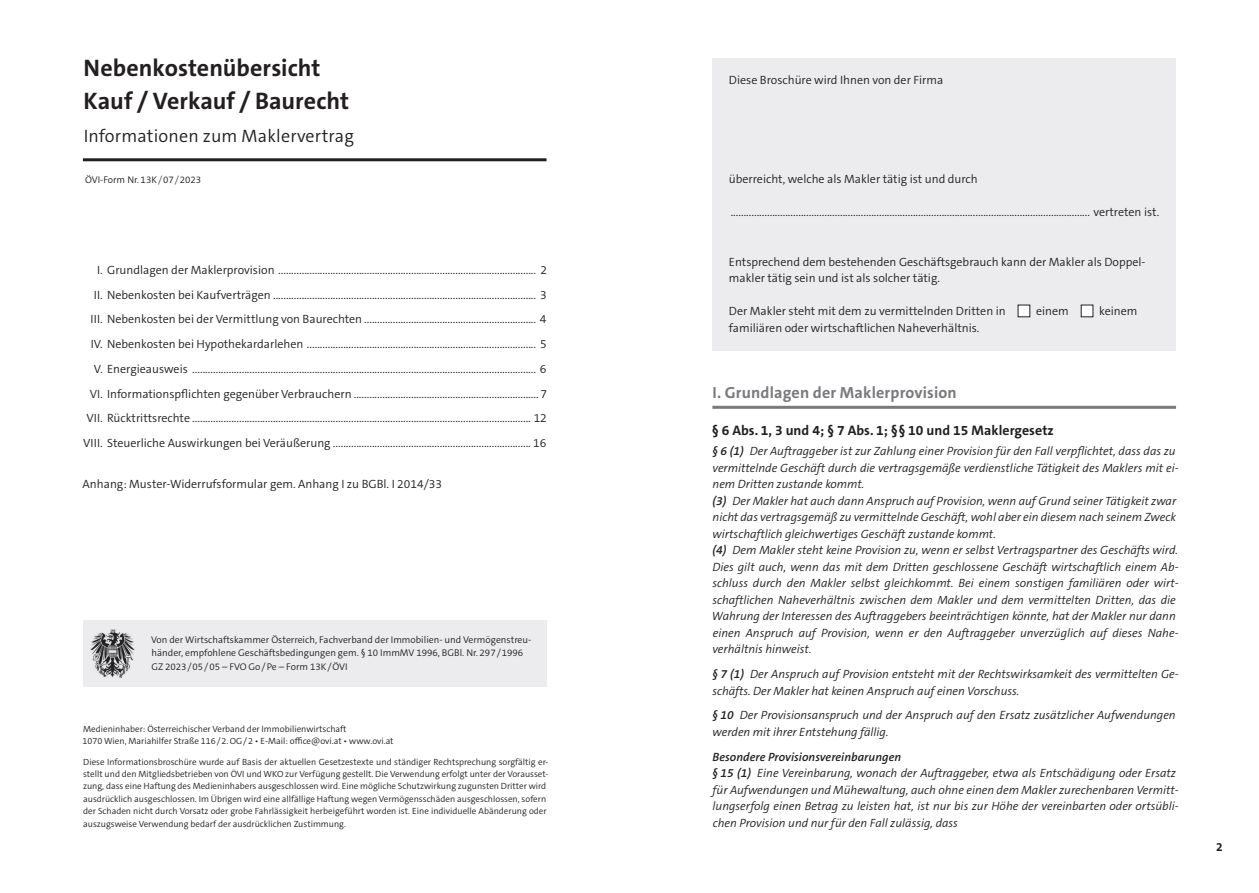
<style>
.page{position:relative;width:1259px;height:893px;background:#fff}
.page>*{position:absolute;margin:0;border:0;box-sizing:border-box;transform-origin:0 0}
.t1{font:700 24px/33px "The Sans C5";color:#231f20}
.t2{font:300 18px "The Sans C5";letter-spacing:.01em;color:#231f20}
.t3{font:700 16.2px "The Sans C5";letter-spacing:.01em;color:#787a7d}
.t4{font:700 13.8px "The Sans C5";letter-spacing:.005em;color:#231f20}
.t5{font:300 12px/24.8px "The Sans C5";color:#231f20;text-align:right}
.t6{font:italic 300 12px/16.5px "The Sans C5";color:#231f20}
.t7{font:700 12px "The Sans C5";color:#231f20}
.t8{font:300 9.75px/13.5px "The Sans C5";color:#231f20}
.t9{font:300 9px/12.3px "The Sans C5";color:#231f20}
.s1{font-style:inherit}
.s2{font-weight:600}
</style>
<div class="page">
<hr style="left:712px;top:406px;width:464px;height:3px;background:#787a7d">
<div style="left:83px;top:620px;width:463px;height:66px;background:#ececee"></div>
<img style="left:91px;top:629px;width:44px;height:49px">
<hr style="left:83px;top:158px;width:463px;height:3px;background:#231f20">
<div style="left:712px;top:59px;width:464px;height:292px;background:#ececee"></div>
<div style="left:1018px;top:305px;width:12px;height:12px;background:#fff"></div>
<div style="left:1081px;top:305px;width:12px;height:12px;background:#fff"></div>
<h1 class="t1" style="left:84px;top:51px;width:267px">Nebenkostenübersicht<br>Kauf / Verkauf / Baurecht</h1>
<h2 class="t2" style="left:84px;top:124px;width:272px">Informationen zum Maklervertrag</h2>
<p class="t8" style="left:85px;top:173px;width:117px">ÖVI-Form Nr. 13K <span class="s1">/</span> 07 <span class="s1">/</span> 2023</p>
<p class="t5" style="left:83px;top:257px;width:465px">I. Grundlagen der Maklerprovision ................................................................................................... 2<br>II. Nebenkosten bei Kaufverträgen ..................................................................................................... 3<br>III. Nebenkosten bei der Vermittlung von Baurechten .................................................................. 4<br>IV. Nebenkosten bei Hypothekardarlehen ........................................................................................ 5<br>V. Energieausweis .................................................................................................................................... 6<br>VI. Informationspflichten gegenüber Verbrauchern ....................................................................... 7<br>VII. Rücktrittsrechte .................................................................................................................................. 12<br>VIII. Steuerliche Auswirkungen bei Veräußerung ............................................................................ 16</p>
<p class="t5" style="left:83px;top:472px;width:361px">Anhang: Muster-Widerrufsformular gem. Anhang I zu BGBl. I 2014/33</p>
<p class="t8" style="left:151px;top:633px;width:381px">Von der Wirtschaftskammer Österreich, Fachverband der Immobilien- und Vermögenstreu&shy;händer, empfohlene Geschäftsbedingungen gem. § 10 ImmMV 1996, BGBl. Nr. 297 / 1996<br>GZ 2023 / 05 / 05 – FVO Go / Pe – Form 13K / ÖVI</p>
<p class="t9" style="left:83px;top:723px;width:312px">Medieninhaber: Österreichischer Verband der Immobilienwirtschaft<br>1070 Wien, Mariahilfer Straße 116 / 2. OG / 2 • E-Mail: office@ovi.at • www.ovi.at</p>
<p class="t9" style="left:83px;top:756px;width:467px">Diese Informationsbroschüre wurde auf Basis der aktuellen Gesetzestexte und ständiger Rechtsprechung sorgfältig er&shy;stellt und den Mitgliedsbetrieben von ÖVI und WKO zur Verfügung gestellt. Die Verwendung erfolgt unter der Vorausset&shy;zung, dass eine Haftung des Medieninhabers ausgeschlossen wird. Eine mögliche Schutzwirkung zugunsten Dritter wird ausdrücklich ausgeschlossen. Im Übrigen wird eine allfällige Haftung wegen Vermögensschäden ausgeschlossen, sofern der Schaden nicht durch Vorsatz oder grobe Fahrlässigkeit herbeigeführt worden ist. Eine individuelle Abänderung oder auszugsweise Verwendung bedarf der ausdrücklichen Zustimmung.</p>
<p class="t5" style="left:729px;top:68px;width:216px">Diese Broschüre wird Ihnen von der Firma</p>
<p class="t5" style="left:729px;top:167px;width:250px">überreicht, welche als Makler tätig ist und durch</p>
<p class="t5" style="left:730px;top:200px;width:430px">.......................................................................................................................................... vertreten ist.</p>
<p class="t5" style="left:729px;top:253px;width:418px;line-height:16.5px;text-align:left">Entsprechend dem bestehenden Geschäftsgebrauch kann der Makler als Doppel&shy;makler tätig sein und ist als solcher tätig.</p>
<p class="t5" style="left:729px;top:299px;width:278px">Der Makler steht mit dem zu vermittelnden Dritten in</p>
<p class="t5" style="left:1036px;top:299px;width:34px">einem</p>
<p class="t5" style="left:1099px;top:299px;width:40px">keinem</p>
<p class="t5" style="left:729px;top:315px;width:252px">familiären oder wirtschaftlichen Naheverhältnis.</p>
<h3 class="t3" style="left:712px;top:382px;width:246px">I. Grundlagen der Maklerprovision</h3>
<p class="t4" style="left:712px;top:421px;width:343px">§ 6 Abs. 1, 3 und 4; § 7 Abs. 1; §§ 10 und 15 Maklergesetz</p>
<p class="t6" style="left:712px;top:443px;width:468px"><span class="s2">§ 6 (1)</span> Der Auftraggeber ist zur Zahlung einer Provision für den Fall verpflichtet, dass das zu vermittelnde Geschäft durch die vertragsgemäße verdienstliche Tätigkeit des Maklers mit ei&shy;nem Dritten zustande kommt.<br><span class="s2">(3)</span> Der Makler hat auch dann Anspruch auf Provision, wenn auf Grund seiner Tätigkeit zwar nicht das vertragsgemäß zu vermittelnde Geschäft, wohl aber ein diesem nach seinem Zweck wirtschaftlich gleichwertiges Geschäft zustande kommt.<br><span class="s2">(4)</span> Dem Makler steht keine Provision zu, wenn er selbst Vertragspartner des Geschäfts wird.<br>Dies gilt auch, wenn das mit dem Dritten geschlossene Geschäft wirtschaftlich einem Ab&shy;schluss durch den Makler selbst gleichkommt. Bei einem sonstigen familiären oder wirt&shy;schaftlichen Naheverhältnis zwischen dem Makler und dem vermittelten Dritten, das die Wahrung der Interessen des Auftraggebers beeinträchtigen könnte, hat der Makler nur dann einen Anspruch auf Provision, wenn er den Auftraggeber unverzüglich auf dieses Nahe&shy;verhältnis hinweist.</p>
<p class="t6" style="left:712px;top:666px;width:468px"><span class="s2">§ 7 (1)</span> Der Anspruch auf Provision entsteht mit der Rechtswirksamkeit des vermittelten Ge&shy;schäfts. Der Makler hat keinen Anspruch auf einen Vorschuss.</p>
<p class="t6" style="left:712px;top:707px;width:465px"><span class="s2">§ 10</span> Der Provisionsanspruch und der Anspruch auf den Ersatz zusätzlicher Aufwendungen werden mit ihrer Entstehung fällig.</p>
<p class="t6" style="left:712px;top:748px;width:468px"><span class="s2">Besondere Provisionsvereinbarungen<br>§ 15 (1)</span> Eine Vereinbarung, wonach der Auftraggeber, etwa als Entschädigung oder Ersatz für Aufwendungen und Mühewaltung, auch ohne einen dem Makler zurechenbaren Vermitt&shy;lungserfolg einen Betrag zu leisten hat, ist nur bis zur Höhe der vereinbarten oder ortsübli&shy;chen Provision und nur für den Fall zulässig, dass</p>
<p class="t7" style="left:1216px;top:840px;width:8px">2</p>
</div>
